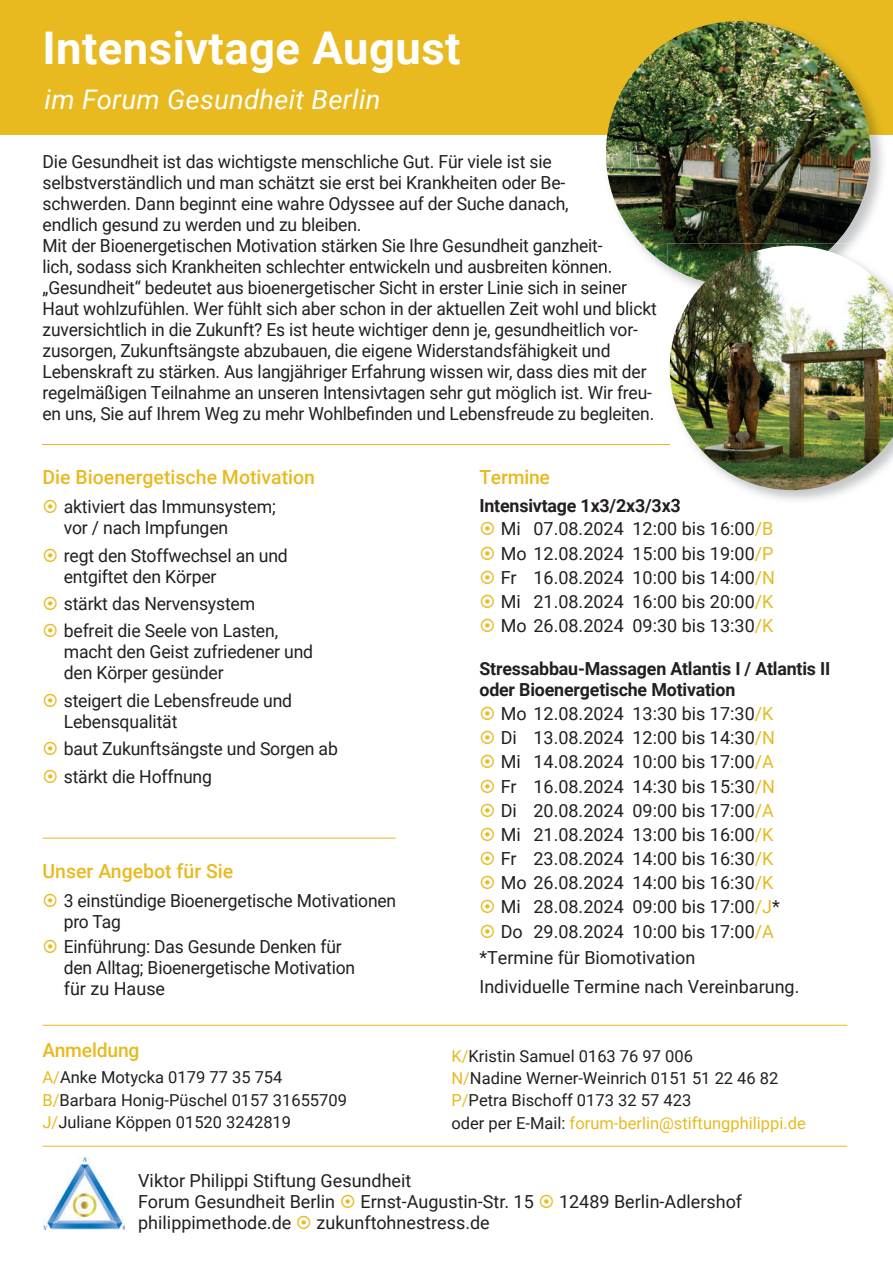
<style>
.page{position:relative;width:893px;height:1263px;background:#fff}
.page>*{position:absolute;margin:0;border:0;box-sizing:border-box;transform-origin:0 0}
.t1{font:700 45px "Roboto";letter-spacing:.01em;color:#fff}
.t2{font:italic 27px "Roboto";letter-spacing:.01em;color:#fff}
.t3{font:500 19.5px "Roboto";color:#e8ba20}
.t4{font:18px/21px "Roboto";letter-spacing:-.01em;color:#231f20}
.t5{font:700 18px/21px "Roboto";letter-spacing:-.01em;color:#231f20}
.t6{font:16.5px/22.2px "Roboto";color:#231f20}
.s1{color:#e8ba20}
.s2{font-weight:700}
</style>
<div class="page">
<hr style="left:43px;top:1146px;width:804px;height:1px;background:#e8ba20">
<div style="left:0;top:0;width:893px;height:135px;background:#e8ba20"></div>
<img style="left:44px;top:1157px;width:80px;height:72px">
<hr style="left:43px;top:838px;width:352px;height:1px;background:#e8ba20">
<hr style="left:43px;top:1025px;width:804px;height:1px;background:#e8ba20">
<hr style="left:43px;top:444px;width:627px;height:1px;background:#e8ba20">
<img style="left:606px;top:21px;width:281px;height:252px">
<img style="left:604px;top:259px;width:8px;height:14px">
<img style="left:604px;top:284px;width:23px;height:10px">
<img style="left:608px;top:301px;width:38px;height:1px">
<img style="left:607px;top:21px;width:131px;height:118px">
<svg style="left:668px;top:498px;width:12px;height:7px"></svg>
<img style="left:668px;top:244px;width:167px;height:34px">
<img style="left:670px;top:246px;width:223px;height:244px">
<h1 class="t1" style="left:43px;top:17px;width:420px">Intensivtage August</h1>
<h2 class="t2" style="left:45px;top:81px;width:337px">im Forum Gesundheit Berlin</h2>
<p class="t4" style="left:43px;top:150px;width:616px">Die Gesundheit ist das wichtigste menschliche Gut. Für viele ist sie selbstverständlich und man schätzt sie erst bei Krankheiten oder Be&shy;schwerden. Dann beginnt eine wahre Odyssee auf der Suche danach,<br>endlich gesund zu werden und zu bleiben.<br>Mit der Bioenergetischen Motivation stärken Sie Ihre Gesundheit ganzheit-<br>lich, sodass sich Krankheiten schlechter entwickeln und ausbreiten können. „Gesundheit“ bedeutet aus bioenergetischer Sicht in erster Linie sich in seiner Haut wohlzufühlen. Wer fühlt sich aber schon in der aktuellen Zeit wohl und blickt zuversichtlich in die Zukunft? Es ist heute wichtiger denn je, gesundheitlich vor&shy;zusorgen, Zukunftsängste abzubauen, die eigene Widerstandsfähigkeit und Lebenskraft zu stärken. Aus langjähriger Erfahrung wissen wir, dass dies mit der regelmäßigen Teilnahme an unseren Intensivtagen sehr gut möglich ist. Wir freu&shy;en uns, Sie auf Ihrem Weg zu mehr Wohlbefinden und Lebensfreude zu begleiten.</p>
<p class="t3" style="left:43px;top:463px;width:274px">Die Bioenergetische Motivation</p>
<p class="t4" style="left:64px;top:496px;width:213px">aktiviert das Immunsystem; vor / nach Impfungen</p>
<p class="t4" style="left:64px;top:544px;width:226px">regt den Stoffwechsel an und entgiftet den Körper</p>
<p class="t4" style="left:64px;top:589px;width:216px;line-height:27.5px">stärkt das Nervensystem befreit die Seele von Lasten,</p>
<p class="t4" style="left:64px;top:641px;width:251px">macht den Geist zufriedener und den Körper gesünder</p>
<p class="t4" style="left:64px;top:689px;width:230px">steigert die Lebensfreude und<br>Lebensqualität</p>
<p class="t4" style="left:64px;top:734px;width:276px;line-height:27.5px">baut Zukunftsängste und Sorgen ab stärkt die Hoffnung</p>
<p class="t3" style="left:43px;top:857px;width:192px">Unser Angebot für Sie</p>
<p class="t4" style="left:64px;top:889px;width:334px">3 einstündige Bioenergetische Motivationen pro Tag</p>
<p class="t4" style="left:64px;top:936px;width:293px">Einführung: Das Gesunde Denken für den Alltag; Bioenergetische Motivation für zu Hause</p>
<p class="t3" style="left:43px;top:1036px;width:98px">Anmeldung</p>
<p class="t6" style="left:43px;top:1066px;width:306px"><span class="s1">A/</span>Anke Motycka 0179 77 35 754<br><span class="s1">B/</span>Barbara Honig-Püschel 0157 31655709<br><span class="s1">J/</span>Juliane Köppen 01520 3242819</p>
<p class="t3" style="left:479px;top:463px;width:72px">Termine</p>
<p class="t4" style="left:501px;top:492px;width:276px;line-height:24.2px;text-indent:-21px"><span class="s2">Intensivtage 1x3/2x3/3x3<br></span>Mi 07.08.2024 12:00 bis 16:00<span class="s1">/B<br></span>Mo 12.08.2024 15:00 bis 19:00<span class="s1">/P<br></span>Fr 16.08.2024 10:00 bis 14:00<span class="s1">/N<br></span>Mi 21.08.2024 16:00 bis 20:00<span class="s1">/K<br></span>Mo 26.08.2024 09:30 bis 13:30<span class="s1">/K</span></p>
<p class="t5" style="left:479px;top:658px;width:352px">Stressabbau-Massagen Atlantis I / Atlantis II oder Bioenergetische Motivation</p>
<p class="t4" style="left:501px;top:701px;width:281px;line-height:24.2px">Mo 12.08.2024 13:30 bis 17:30<span class="s1">/K<br></span>Di 13.08.2024 12:00 bis 14:30<span class="s1">/N<br></span>Mi 14.08.2024 10:00 bis 17:00<span class="s1">/A<br></span>Fr 16.08.2024 14:30 bis 15:30<span class="s1">/N<br></span>Di 20.08.2024 09:00 bis 17:00<span class="s1">/A<br></span>Mi 21.08.2024 13:00 bis 16:00<span class="s1">/K<br></span>Fr 23.08.2024 14:00 bis 16:30<span class="s1">/K<br></span>Mo 26.08.2024 14:00 bis 16:30<span class="s1">/K<br></span>Mi 28.08.2024 09:00 bis 17:00<span class="s1">/J</span>*<br>Do 29.08.2024 10:00 bis 17:00<span class="s1">/A</span></p>
<p class="t4" style="left:479px;top:942px;width:321px;line-height:29.5px">*Termine für Biomotivation<br>Individuelle Termine nach Vereinbarung.</p>
<p class="t6" style="left:451px;top:1044px;width:356px"><span class="s1">K/</span>Kristin Samuel 0163 76 97 006<br><span class="s1">N/</span>Nadine Werner-Weinrich 0151 51 22 46 82<br><span class="s1">P/</span>Petra Bischoff 0173 32 57 423<br>oder per E-Mail: <span class="s1">forum-berlin@stiftungphilippi.de</span></p>
<p class="t4" style="left:138px;top:1169px;width:275px">Viktor Philippi Stiftung Gesundheit<br>Forum Gesundheit Berlin</p>
<p class="t4" style="left:360px;top:1190px;width:175px">Ernst-Augustin-Str. 15</p>
<p class="t4" style="left:559px;top:1190px;width:185px">12489 Berlin-Adlershof</p>
<p class="t4" style="left:138px;top:1212px;width:155px">philippimethode.de</p>
<p class="t4" style="left:317px;top:1212px;width:175px">zukunftohnestress.de</p>
</div>
